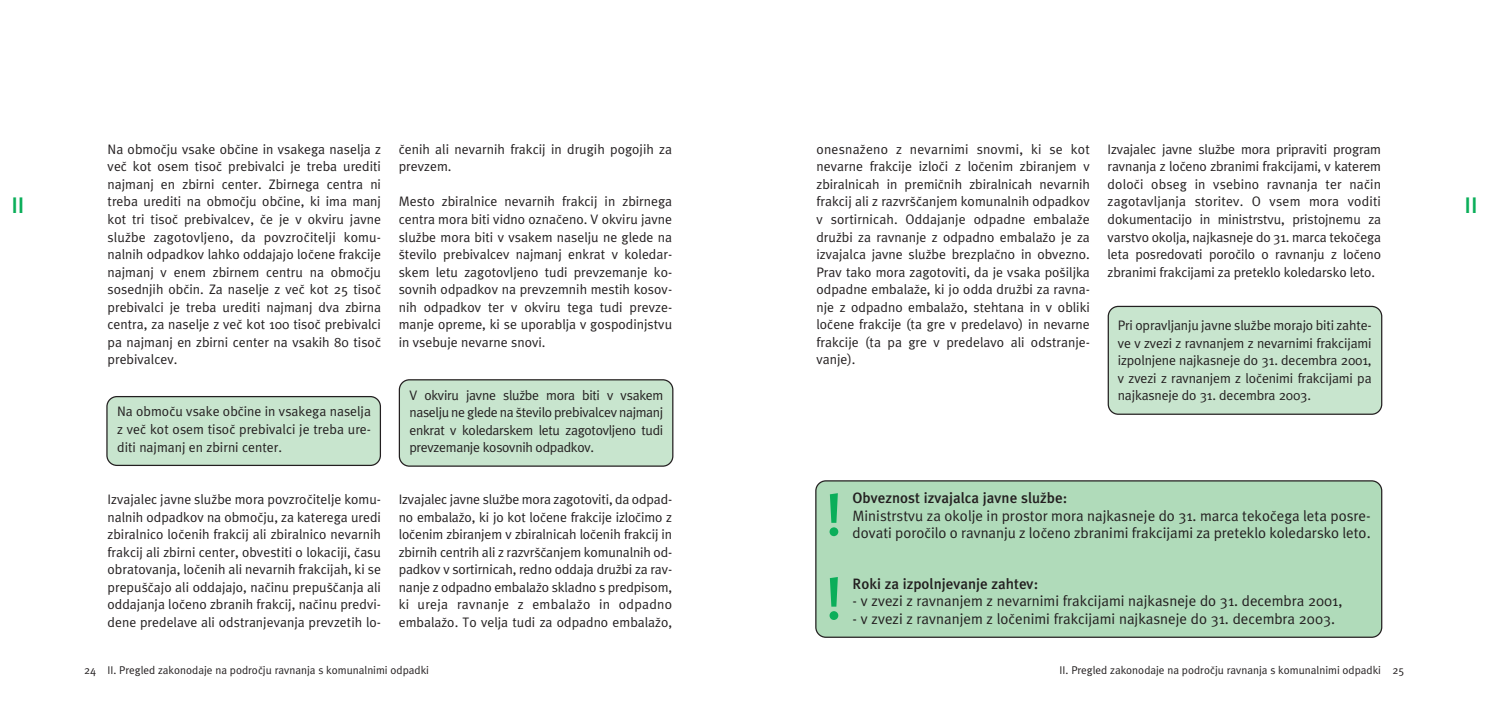
<style>
.page{position:relative;width:1488px;height:708px;background:#fff}
.page>*{position:absolute;margin:0;border:0;box-sizing:border-box;transform-origin:0 0}
.t1{font:60px/83.8px "Slo Meta Medium Roman";color:#0bae5a}
.t2{font:22.5px "Slo Meta Medium Roman";color:#0bae5a}
.t3{font:15px/17.5px "Slo Meta Normal Roman";color:#231f20}
.t4{font:15px "Slo Meta Medium Roman";color:#231f20}
.t5{font:13.75px/17.5px "Slo Meta Normal Roman";color:#231f20;text-align:justify}
.t6{font:11.25px "Slo Meta Normal Roman";color:#231f20}
</style>
<div class="page">
<div style="left:815px;top:480px;width:567px;height:157px;background:#b0dbba"></div>
<svg style="left:106px;top:396px;width:275px;height:70px;background:#c1dcc6"></svg>
<div style="left:399px;top:379px;width:274px;height:87px;background:#c8e5ce"></div>
<div style="left:1107px;top:306px;width:275px;height:109px;background:#c8e5ce"></div>
<h2 class="t2" style="left:11px;top:197px;width:15px">II</h2>
<p class="t5" style="left:108px;top:142px;width:275px">Na obmoËju vsake obËine in vsakega naselja z veË kot osem tisoË prebivalci je treba urediti najmanj en zbirni center. Zbirnega centra ni treba urediti na obmoËju obËine, ki ima manj kot tri tisoË prebivalcev, Ëe je v okviru javne sluæbe zagotovljeno, da povzroËitelji komu&shy;nalnih odpadkov lahko oddajajo loËene frakcije najmanj v enem zbirnem centru na obmoËju sosednjih obËin. Za naselje z veË kot 25 tisoË prebivalci je treba urediti najmanj dva zbirna centra, za naselje z veË kot 100 tisoË prebivalci pa najmanj en zbirni center na vsakih 80 tisoË prebivalcev.</p>
<p class="t5" style="left:117px;top:404px;width:255px">Na obmoËu vsake obËine in vsakega naselja z veË kot osem tisoË prebivalci je treba ure&shy;diti najmanj en zbirni center.</p>
<p class="t5" style="left:108px;top:492px;width:275px">Izvajalec javne sluæbe mora povzroËitelje komu&shy;nalnih odpadkov na obmoËju, za katerega uredi zbiralnico loËenih frakcij ali zbiralnico nevarnih frakcij ali zbirni center, obvestiti o lokaciji, Ëasu obratovanja, loËenih ali nevarnih frakcijah, ki se prepuπËajo ali oddajajo, naËinu prepuπËanja ali oddajanja loËeno zbranih frakcij, naËinu predvi&shy;dene predelave ali odstranjevanja prevzetih lo-</p>
<p class="t5" style="left:399px;top:142px;width:275px">Ëenih ali nevarnih frakcij in drugih pogojih za prevzem.</p>
<p class="t5" style="left:399px;top:194px;width:275px">Mesto zbiralnice nevarnih frakcij in zbirnega centra mora biti vidno oznaËeno. V okviru javne sluæbe mora biti v vsakem naselju ne glede na πtevilo prebivalcev najmanj enkrat v koledar&shy;skem letu zagotovljeno tudi prevzemanje ko&shy;sovnih odpadkov na prevzemnih mestih kosov&shy;nih odpadkov ter v okviru tega tudi prevze&shy;manje opreme, ki se uporablja v gospodinjstvu in vsebuje nevarne snovi.</p>
<p class="t5" style="left:409px;top:388px;width:255px">V okviru javne sluæbe mora biti v vsakem naselju ne glede na πtevilo prebivalcev najmanj enkrat v koledarskem letu zagotovljeno tudi prevzemanje kosovnih odpadkov.</p>
<p class="t5" style="left:399px;top:492px;width:275px">Izvajalec javne sluæbe mora zagotoviti, da odpad&shy;no embalaæo, ki jo kot loËene frakcije izloËimo z loËenim zbiranjem v zbiralnicah loËenih frakcij in zbirnih centrih ali z razvrπËanjem komunalnih od&shy;padkov v sortirnicah, redno oddaja druæbi za rav&shy;nanje z odpadno embalaæo skladno s predpisom, ki ureja ravnanje z embalaæo in odpadno embalaæo. To velja tudi za odpadno embalaæo,</p>
<p class="t6" style="left:84px;top:666px;width:346px">24 II. Pregled zakonodaje na podroËju ravnanja s komunalnimi odpadki</p>
<p class="t5" style="left:816px;top:142px;width:275px">onesnaæeno z nevarnimi snovmi, ki se kot nevarne frakcije izloËi z loËenim zbiranjem v zbiralnicah in premiËnih zbiralnicah nevarnih frakcij ali z razvrπËanjem komunalnih odpadkov v sortirnicah. Oddajanje odpadne embalaæe druæbi za ravnanje z odpadno embalaæo je za izvajalca javne sluæbe brezplaËno in obvezno.<br>Prav tako mora zagotoviti, da je vsaka poπiljka odpadne embalaæe, ki jo odda druæbi za ravna&shy;nje z odpadno embalaæo, stehtana in v obliki loËene frakcije (ta gre v predelavo) in nevarne frakcije (ta pa gre v predelavo ali odstranje&shy;vanje).</p>
<p class="t5" style="left:1107px;top:142px;width:275px">Izvajalec javne sluæbe mora pripraviti program ravnanja z loËeno zbranimi frakcijami, v katerem doloËi obseg in vsebino ravnanja ter naËin zagotavljanja storitev. O vsem mora voditi dokumentacijo in ministrstvu, pristojnemu za varstvo okolja, najkasneje do 31. marca tekoËega leta posredovati poroËilo o ravnanju z loËeno zbranimi frakcijami za preteklo koledarsko leto.</p>
<p class="t5" style="left:1117px;top:318px;width:255px">Pri opravljanju javne sluæbe morajo biti zahte&shy;ve v zvezi z ravnanjem z nevarnimi frakcijami izpolnjene najkasneje do 31. decembra 2001, v zvezi z ravnanjem z loËenimi frakcijami pa najkasneje do 31. decembra 2003.</p>
<h1 class="t1" style="left:825px;top:479px;width:18px">! !</h1>
<p class="t4" style="left:852px;top:492px;width:216px">Obveznost izvajalca javne sluæbe:</p>
<p class="t3" style="left:852px;top:508px;width:519px">Ministrstvu za okolje in prostor mora najkasneje do 31. marca tekoËega leta posre&shy;dovati poroËilo o ravnanju z loËeno zbranimi frakcijami za preteklo koledarsko leto.</p>
<p class="t4" style="left:852px;top:578px;width:187px">Roki za izpolnjevanje zahtev:</p>
<p class="t3" style="left:852px;top:593px;width:491px">- v zvezi z ravnanjem z nevarnimi frakcijami najkasneje do 31. decembra 2001,</p>
<p class="t3" style="left:852px;top:611px;width:484px">- v zvezi z ravnanjem z loËenimi frakcijami najkasneje do 31. decembra 2003.</p>
<p class="t6" style="left:1059px;top:666px;width:346px">II. Pregled zakonodaje na podroËju ravnanja s komunalnimi odpadki 25</p>
<h2 class="t2" style="left:1464px;top:197px;width:15px">II</h2>
</div>
